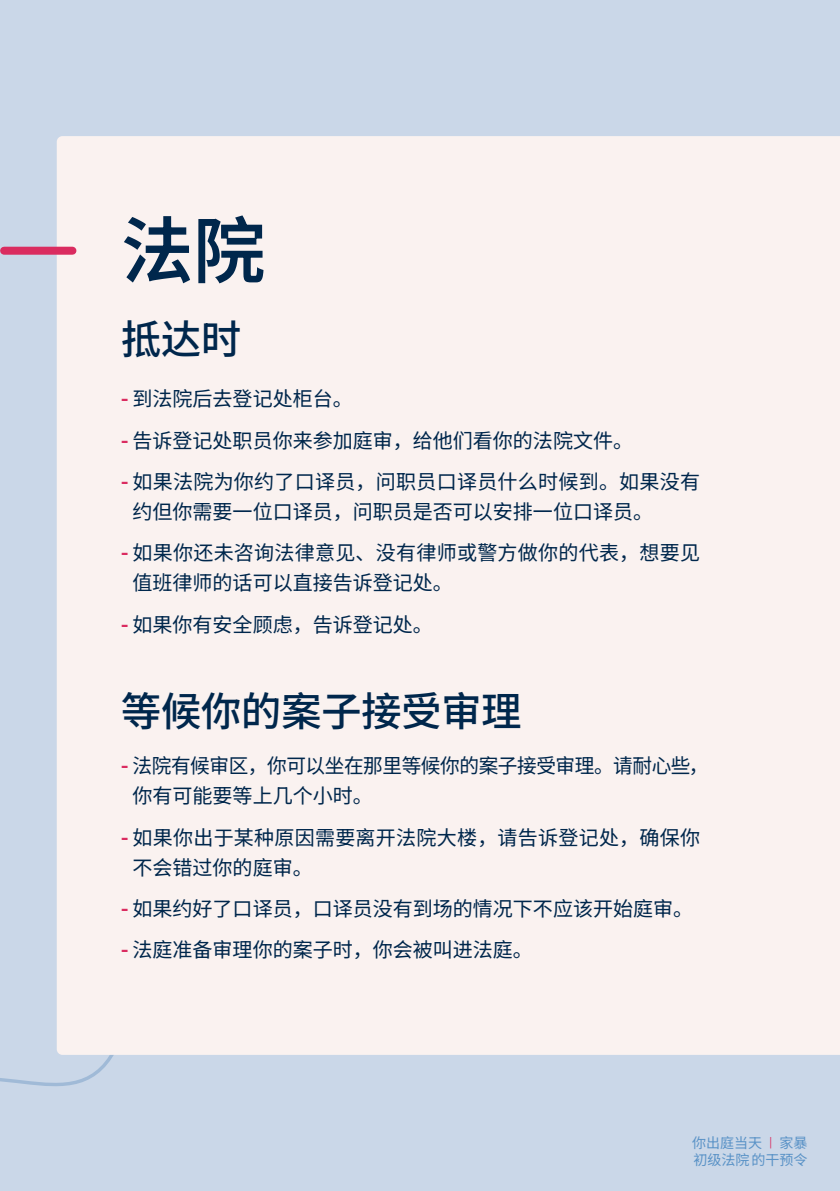
<style>
.page{position:relative;width:840px;height:1191px;background:#fff}
.page>*{position:absolute;margin:0;border:0;box-sizing:border-box;transform-origin:0 0}
.t1{font:600 72px "Noto Sans SC";color:#00274c}
.t2{font:500 40px "Noto Sans SC";color:#00274c}
.t3{font:20px/30px "Noto Sans SC";color:#00274c}
.t4{font:20px/30px "Noto Sans SC";letter-spacing:-.02em;color:#00274c}
.t5{font:14px "Noto Sans SC";color:#5b93c7}
.s1{font-family:"Flama";font-weight:500;color:#da2c60}
.s2{font-family:"Flama Condensed Basic";color:#da2c60}
</style>
<div class="page">
<div style="left:0;top:0;width:839px;height:1191px;background:#cad7e8"></div>
<div style="left:0;top:910px;width:124px;height:228px;background:#cad7e8"></div>
<div style="left:57px;top:136px;width:782px;height:918px;background:#faf2f0"></div>
<div style="left:4px;top:247px;width:68px;height:8px;background:#da2c60"></div>
<p class="t1" style="left:121px;top:210px;width:146px">法院</p>
<p class="t2" style="left:121px;top:316px;width:122px">抵达时</p>
<p class="t3" style="left:121px;top:384px;width:233px"><span class="s1">-</span> 到法院后去登记处柜台。</p>
<p class="t3" style="left:121px;top:425px;width:513px"><span class="s1">-</span> 告诉登记处职员你来参加庭审，给他们看你的法院文件。</p>
<p class="t3" style="left:132px;top:467px;width:569px;text-indent:-11px"><span class="s1">-</span> 如果法院为你约了口译员，问职员口译员什么时候到。如果没有约但你需要一位口译员，问职员是否可以安排一位口译员。</p>
<p class="t3" style="left:132px;top:538px;width:569px;text-indent:-11px"><span class="s1">-</span> 如果你还未咨询法律意见、没有律师或警方做你的代表，想要见值班律师的话可以直接告诉登记处。</p>
<p class="t3" style="left:121px;top:610px;width:313px"><span class="s1">-</span> 如果你有安全顾虑，告诉登记处。</p>
<p class="t2" style="left:121px;top:689px;width:401px">等候你的案子接受审理</p>
<p class="t4" style="left:132px;top:751px;width:577px;text-indent:-11px"><span class="s1">-</span> 法院有候审区，你可以坐在那里等候你的案子接受审理。请耐心些，你有可能要等上几个小时。</p>
<p class="t3" style="left:132px;top:823px;width:569px;text-indent:-11px"><span class="s1">-</span> 如果你出于某种原因需要离开法院大楼，请告诉登记处，确保你不会错过你的庭审。</p>
<p class="t3" style="left:121px;top:894px;width:573px"><span class="s1">-</span> 如果约好了口译员，口译员没有到场的情况下不应该开始庭审。</p>
<p class="t3" style="left:121px;top:935px;width:413px"><span class="s1">-</span> 法庭准备审理你的案子时，你会被叫进法庭。</p>
<p class="t5" style="left:691px;top:1134px;width:117px">你出庭当天 <span class="s2">|</span> 家暴</p>
<p class="t5" style="left:693px;top:1151px;width:116px">初级法院的干预令</p>
</div>
